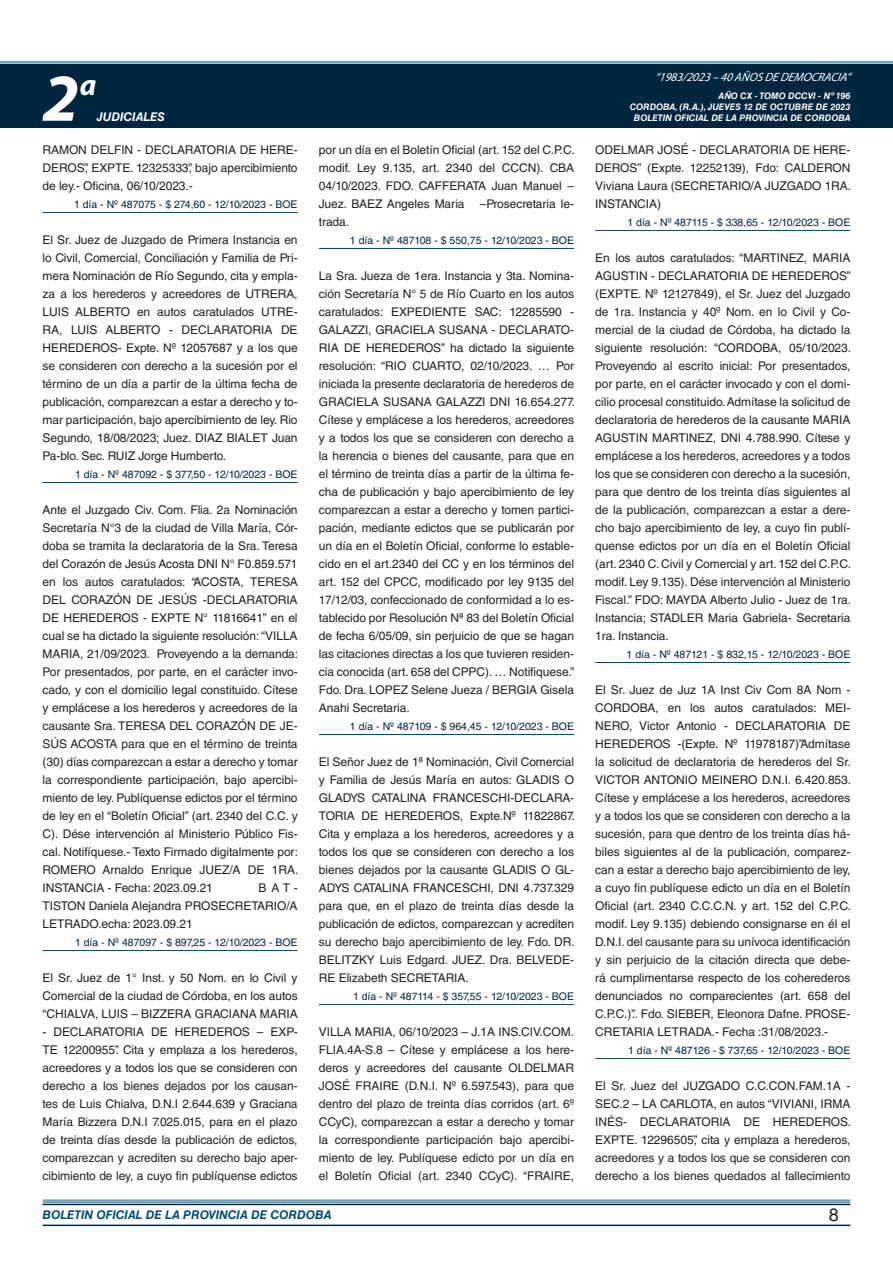
<style>
.page{position:relative;width:893px;height:1263px;background:#fff}
.page>*{position:absolute;margin:0;border:0;box-sizing:border-box;transform-origin:0 0}
.t1{font:italic 700 67.5px "Myriad Pro";color:#fff}
.t2{font:italic 700 30px "Myriad Pro";color:#fff}
.t3{font:18px "Helvetica LT Std";color:#231f20}
.TEXTO_BASE{font:12px/18px "Helvetica LT Std";letter-spacing:-.005em;color:#231f20;text-align:justify}
.t4{font:italic 700 12px "Helvetica LT Std";color:#004b6c}
.t5{font:italic 12px "Myriad Pro";color:#fff}
.t6{font:italic 700 12px "Helvetica LT Std";color:#fff}
.FECHA_DE_VENCIMIENTO{font:10.5px "Helvetica LT Std";color:#00263f}
.t7{font:italic 700 9px/10.8px "Helvetica LT Std";color:#fff;text-align:right}
</style>
<div class="page">
<div style="left:0;top:61px;width:893px;height:6px;background:#fff;opacity:.75"></div>
<div style="left:0;top:64px;width:893px;height:64px;background:#00263f"></div>
<hr style="left:43px;top:1224px;width:807px;height:2px;background:#00263f">
<div style="left:42px;top:1198px;width:809px;height:8px;background:#fff;opacity:.75"></div>
<hr style="left:43px;top:212px;width:255px;height:1px;background:#004b6c">
<hr style="left:43px;top:482px;width:255px;height:1px;background:#004b6c">
<hr style="left:43px;top:950px;width:255px;height:1px;background:#004b6c">
<hr style="left:319px;top:248px;width:255px;height:1px;background:#004b6c">
<hr style="left:319px;top:734px;width:255px;height:1px;background:#004b6c">
<hr style="left:319px;top:1004px;width:255px;height:1px;background:#004b6c">
<hr style="left:595px;top:230px;width:255px;height:1px;background:#004b6c">
<hr style="left:595px;top:662px;width:255px;height:1px;background:#004b6c">
<hr style="left:595px;top:1058px;width:255px;height:1px;background:#004b6c">
<p class="t5" style="left:655px;top:70px;width:197px">“ 1983/2023 – 40 AÑOS DE DEMOCRACIA”</p>
<h1 class="t1" style="left:43px;top:54px;width:38px">2</h1>
<h2 class="t2" style="left:80px;top:66px;width:18px">a</h2>
<p class="t7" style="left:630px;top:91px;width:222px">AÑO CX - TOMO DCCVI - Nº 196<br>CORDOBA, (R.A.), JUEVES 12 DE OCTUBRE DE 2023</p>
<p class="t6" style="left:97px;top:110px;width:70px">JUDICIALES</p>
<p class="t7" style="left:634px;top:112px;width:218px">BOLETIN OFICIAL DE LA PROVINCIA DE CORDOBA</p>
<p class="TEXTO_BASE" style="left:43px;top:141px;width:257px">RAMON DELFIN - DECLARATORIA DE HERE-DEROS”, EXPTE. 12325333”, bajo apercibimiento de ley.- Oficina, 06/10/2023.-</p>
<p class="FECHA_DE_VENCIMIENTO" style="left:74px;top:198px;width:225px">1 día - Nº 487075 - $ 274,60 - 12/10/2023 - BOE</p>
<p class="TEXTO_BASE" style="left:43px;top:231px;width:257px">El Sr. Juez de Juzgado de Primera Instancia en lo Civil, Comercial, Conciliación y Familia de Pri&shy;mera Nominación de Río Segundo, cita y empla&shy;za a los herederos y acreedores de UTRERA, LUIS ALBERTO en autos caratulados UTRE-RA, LUIS ALBERTO - DECLARATORIA DE HEREDEROS- Expte. Nº 12057687 y a los que se consideren con derecho a la sucesión por el término de un día a partir de la última fecha de publicación, comparezcan a estar a derecho y to&shy;mar participación, bajo apercibimiento de ley. Rio Segundo, 18/08/2023; Juez. DIAZ BIALET Juan Pa-blo. Sec. RUIZ Jorge Humberto.</p>
<p class="FECHA_DE_VENCIMIENTO" style="left:75px;top:468px;width:224px">1 día - Nº 487092 - $ 377,50 - 12/10/2023 - BOE</p>
<p class="TEXTO_BASE" style="left:43px;top:501px;width:257px">Ante el Juzgado Civ. Com. Flia. 2a Nominación Secretaría N°3 de la ciudad de Villa María, Cór&shy;doba se tramita la declaratoria de la Sra. Teresa del Corazón de Jesús Acosta DNI N° F0.859.571 en los autos caratulados: “ACOSTA, TERESA DEL CORAZÓN DE JESÚS -DECLARATORIA DE HEREDEROS - EXPTE N° 11816641” en el cual se ha dictado la siguiente resolución: “VILLA MARIA, 21/09/2023. Proveyendo a la demanda:<br>Por presentados, por parte, en el carácter invo&shy;cado, y con el domicilio legal constituido. Cítese y emplácese a los herederos y acreedores de la causante Sra. TERESA DEL CORAZÓN DE JE-SÚS ACOSTA para que en el término de treinta (30) días comparezcan a estar a derecho y tomar la correspondiente participación, bajo apercibi&shy;miento de ley. Publíquense edictos por el término de ley en el “Boletín Oficial” (art. 2340 del C.C. y C). Dése intervención al Ministerio Público Fis&shy;cal. Notifíquese.- Texto Firmado digitalmente por:<br>ROMERO Arnaldo Enrique JUEZ/A DE 1RA.<br>INSTANCIA - Fecha: 2023.09.21</p>
<p class="TEXTO_BASE" style="left:43px;top:879px;width:257px;text-indent:216px">BAT-TISTON Daniela Alejandra PROSECRETARIO/A LETRADO.echa: 2023.09.21</p>
<p class="FECHA_DE_VENCIMIENTO" style="left:75px;top:936px;width:224px">1 día - Nº 487097 - $ 897,25 - 12/10/2023 - BOE</p>
<p class="TEXTO_BASE" style="left:43px;top:969px;width:257px">El Sr. Juez de 1° Inst. y 50 Nom. en lo Civil y Comercial de la ciudad de Córdoba, en los autos “CHIALVA, LUIS – BIZZERA GRACIANA MARIA</p>
<p class="TEXTO_BASE" style="left:43px;top:1023px;width:257px">- DECLARATORIA DE HEREDEROS – EXP-TE 12200955”. Cita y emplaza a los herederos, acreedores y a todos los que se consideren con derecho a los bienes dejados por los causan&shy;tes de Luis Chialva, D.N.I 2.644.639 y Graciana María Bizzera D.N.I 7.025.015, para en el plazo de treinta días desde la publicación de edictos, comparezcan y acrediten su derecho bajo aper&shy;cibimiento de ley, a cuyo fin publíquense edictos</p>
<p class="TEXTO_BASE" style="left:319px;top:141px;width:257px">por un día en el Boletín Oficial (art. 152 del C.P.C. modif. Ley 9.135, art. 2340 del CCCN). CBA 04/10/2023. FDO. CAFFERATA Juan Manuel – Juez. BAEZ Angeles Maria</p>
<p class="TEXTO_BASE" style="left:480px;top:195px;width:96px">–Prosecretaria le-</p>
<p class="TEXTO_BASE" style="left:319px;top:213px;width:32px">trada.</p>
<p class="FECHA_DE_VENCIMIENTO" style="left:350px;top:234px;width:226px">1 día - Nº 487108 - $ 550,75 - 12/10/2023 - BOE</p>
<p class="TEXTO_BASE" style="left:319px;top:267px;width:257px">La Sra. Jueza de 1era. Instancia y 3ta. Nomina&shy;ción Secretaría N° 5 de Río Cuarto en los autos caratulados: EXPEDIENTE SAC: 12285590 - GALAZZI, GRACIELA SUSANA - DECLARATO-RIA DE HEREDEROS” ha dictado la siguiente resolución: “RIO CUARTO, 02/10/2023. … Por iniciada la presente declaratoria de herederos de GRACIELA SUSANA GALAZZI DNI 16.654.277.<br>Cítese y emplácese a los herederos, acreedores y a todos los que se consideren con derecho a la herencia o bienes del causante, para que en el término de treinta días a partir de la última fe&shy;cha de publicación y bajo apercibimiento de ley comparezcan a estar a derecho y tomen partici&shy;pación, mediante edictos que se publicarán por un día en el Boletín Oficial, conforme lo estable&shy;cido en el art.2340 del CC y en los términos del art. 152 del CPCC, modificado por ley 9135 del 17/12/03, confeccionado de conformidad a lo es&shy;tablecido por Resolución Nª 83 del Boletín Oficial de fecha 6/05/09, sin perjuicio de que se hagan las citaciones directas a los que tuvieren residen&shy;cia conocida (art. 658 del CPPC). … Notifiquese.” Fdo. Dra. LOPEZ Selene Jueza / BERGIA Gisela Anahi Secretaria.</p>
<p class="FECHA_DE_VENCIMIENTO" style="left:350px;top:720px;width:226px">1 día - Nº 487109 - $ 964,45 - 12/10/2023 - BOE</p>
<p class="TEXTO_BASE" style="left:319px;top:753px;width:257px">El Señor Juez de 1ª Nominación, Civil Comercial y Familia de Jesús María en autos: GLADIS O GLADYS CATALINA FRANCESCHI-DECLARA-TORIA DE HEREDEROS, Expte.Nº 11822867.<br>Cita y emplaza a los herederos, acreedores y a todos los que se consideren con derecho a los bienes dejados por la causante GLADIS O GL-ADYS CATALINA FRANCESCHI, DNI 4.737.329 para que, en el plazo de treinta días desde la publicación de edictos, comparezcan y acrediten su derecho bajo apercibimiento de ley. Fdo. DR.<br>BELITZKY Luis Edgard. JUEZ. Dra. BELVEDE-RE Elizabeth SECRETARIA.</p>
<p class="FECHA_DE_VENCIMIENTO" style="left:353px;top:990px;width:223px">1 día - Nº 487114 - $ 357,55 - 12/10/2023 - BOE</p>
<p class="TEXTO_BASE" style="left:319px;top:1023px;width:257px">VILLA MARIA, 06/10/2023 – J.1A INS.CIV.COM.<br>FLIA.4A-S.8 – Cítese y emplácese a los here&shy;deros y acreedores del causante OLDELMAR JOSÉ FRAIRE (D.N.I. Nº 6.597.543), para que dentro del plazo de treinta días corridos (art. 6º CCyC), comparezcan a estar a derecho y tomar la correspondiente participación bajo apercibi&shy;miento de ley. Publíquese edicto por un día en el Boletín Oficial (art. 2340 CCyC). “FRAIRE,</p>
<p class="TEXTO_BASE" style="left:595px;top:141px;width:257px">ODELMAR JOSÉ - DECLARATORIA DE HERE-DEROS” (Expte. 12252139), Fdo: CALDERON Viviana Laura (SECRETARIO/A JUZGADO 1RA.<br>INSTANCIA)</p>
<p class="FECHA_DE_VENCIMIENTO" style="left:627px;top:216px;width:225px">1 día - Nº 487115 - $ 338,65 - 12/10/2023 - BOE</p>
<p class="TEXTO_BASE" style="left:595px;top:249px;width:257px">En los autos caratulados: “MARTINEZ, MARIA AGUSTIN - DECLARATORIA DE HEREDEROS” (EXPTE. Nº 12127849), el Sr. Juez del Juzgado de 1ra. Instancia y 40º Nom. en lo Civil y Co&shy;mercial de la ciudad de Córdoba, ha dictado la siguiente resolución: “CORDOBA, 05/10/2023.<br>Proveyendo al escrito inicial: Por presentados, por parte, en el carácter invocado y con el domi&shy;cilio procesal constituido. Admítase la solicitud de declaratoria de herederos de la causante MARIA AGUSTIN MARTINEZ, DNI 4.788.990. Cítese y emplácese a los herederos, acreedores y a todos los que se consideren con derecho a la sucesión, para que dentro de los treinta días siguientes al de la publicación, comparezcan a estar a dere&shy;cho bajo apercibimiento de ley, a cuyo fin publí&shy;quense edictos por un día en el Boletín Oficial (art. 2340 C. Civil y Comercial y art. 152 del C.P.C. modif. Ley 9.135). Dése intervención al Ministerio Fiscal.” FDO: MAYDA Alberto Julio - Juez de 1ra.<br>Instancia; STADLER Maria Gabriela- Secretaria 1ra. Instancia.</p>
<p class="FECHA_DE_VENCIMIENTO" style="left:627px;top:648px;width:225px">1 día - Nº 487121 - $ 832,15 - 12/10/2023 - BOE</p>
<p class="TEXTO_BASE" style="left:595px;top:681px;width:257px">El Sr. Juez de Juz 1A Inst Civ Com 8A Nom - CORDOBA, en los autos caratulados: MEI-NERO, Victor Antonio - DECLARATORIA DE HEREDEROS -(Expte. Nº 11978187)”Admítase la solicitud de declaratoria de herederos del Sr.<br>VICTOR ANTONIO MEINERO D.N.I. 6.420.853.<br>Cítese y emplácese a los herederos, acreedores y a todos los que se consideren con derecho a la sucesión, para que dentro de los treinta días há&shy;biles siguientes al de la publicación, comparez&shy;can a estar a derecho bajo apercibimiento de ley, a cuyo fin publíquese edicto un día en el Boletín Oficial (art. 2340 C.C.C.N. y art. 152 del C.P.C. modif. Ley 9.135) debiendo consignarse en él el D.N.I. del causante para su unívoca identificación y sin perjuicio de la citación directa que debe&shy;rá cumplimentarse respecto de los coherederos denunciados no comparecientes (art. 658 del C.P.C.)”.. Fdo. SIEBER, Eleonora Dafne. PROSE-CRETARIA LETRADA.- Fecha :31/08/2023.-</p>
<p class="FECHA_DE_VENCIMIENTO" style="left:628px;top:1044px;width:224px">1 día - Nº 487126 - $ 737,65 - 12/10/2023 - BOE</p>
<p class="TEXTO_BASE" style="left:595px;top:1077px;width:257px">El Sr. Juez del JUZGADO C.C.CON.FAM.1A - SEC.2 – LA CARLOTA, en autos “VIVIANI, IRMA INÉS- DECLARATORIA DE HEREDEROS.<br>EXPTE. 12296505”, cita y emplaza a herederos, acreedores y a todos los que se consideren con derecho a los bienes quedados al fallecimiento</p>
<p class="t4" style="left:43px;top:1208px;width:290px">BOLETIN OFICIAL DE LA PROVINCIA DE CORDOBA</p>
<h3 class="t3" style="left:829px;top:1204px;width:12px">8</h3>
</div>
